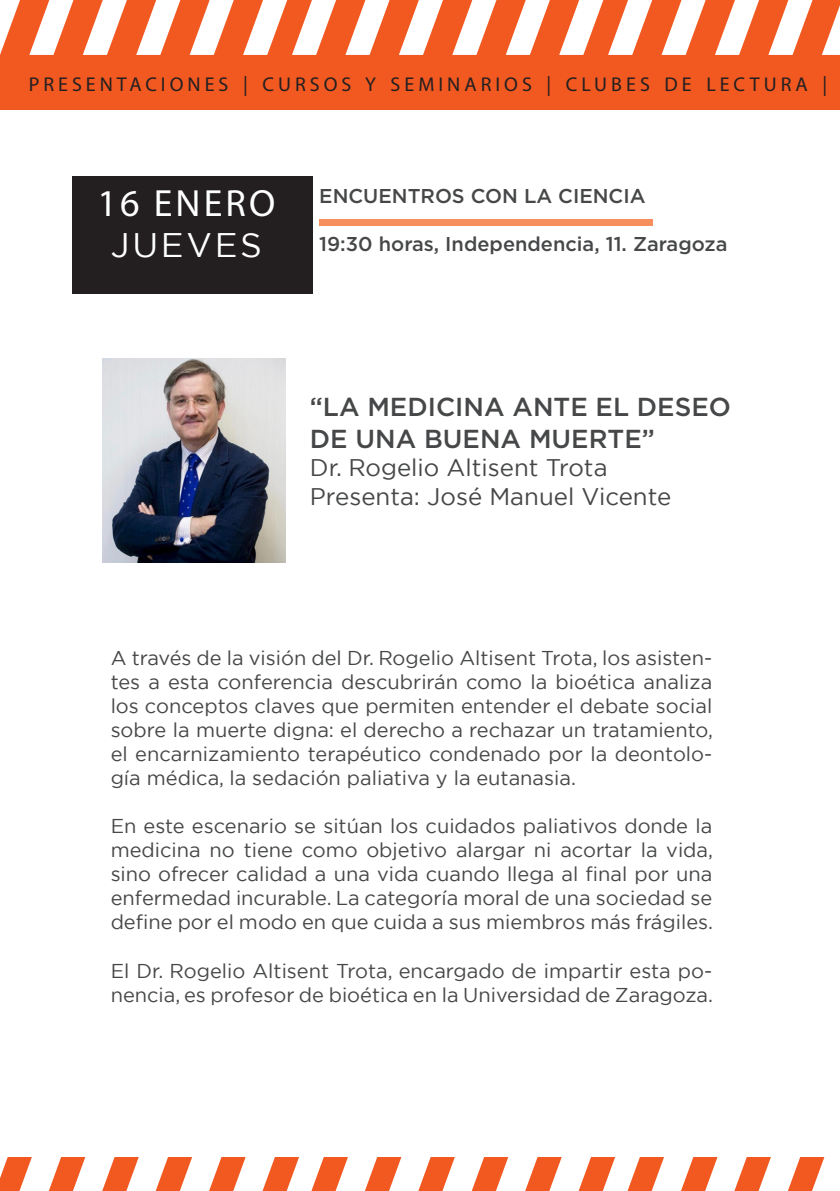
<style>
.page{position:relative;width:840px;height:1191px;background:#fff}
.page>*{position:absolute;margin:0;border:0;box-sizing:border-box;transform-origin:0 0}
.t1{font:38px "Myriad Pro";letter-spacing:.08em;color:#fff}
.t2{font:34px "Gotham";letter-spacing:.08em;color:#fff}
.t3{font:500 26px/31.2px "Gotham";color:#464748}
.t4{font:24px "Gotham";color:#464748}
.t5{font:20px/24px "Gotham";color:#464748;text-align:justify}
.t6{font:500 20px "Gotham";color:#464748}
.t7{font:20px "Myriad Pro";letter-spacing:.2em;color:#231f20}
</style>
<div class="page">
<div style="left:72px;top:176px;width:240px;height:117px;background:#231f20"></div>
<div style="left:0;top:0;width:839px;height:110px;background:#f15921"></div>
<svg style="left:0;top:1157px;width:32px;height:34px"></svg>
<svg style="left:49px;top:1157px;width:36px;height:34px"></svg>
<svg style="left:102px;top:1157px;width:37px;height:34px"></svg>
<svg style="left:155px;top:1157px;width:37px;height:34px"></svg>
<svg style="left:209px;top:1157px;width:36px;height:34px"></svg>
<svg style="left:262px;top:1157px;width:37px;height:34px"></svg>
<svg style="left:627px;top:1157px;width:36px;height:34px"></svg>
<svg style="left:681px;top:1157px;width:36px;height:34px"></svg>
<svg style="left:734px;top:1157px;width:36px;height:34px"></svg>
<svg style="left:788px;top:1157px;width:35px;height:34px"></svg>
<svg style="left:311px;top:1157px;width:37px;height:34px"></svg>
<svg style="left:365px;top:1157px;width:36px;height:34px"></svg>
<svg style="left:418px;top:1157px;width:36px;height:34px"></svg>
<svg style="left:471px;top:1157px;width:37px;height:34px"></svg>
<svg style="left:525px;top:1157px;width:36px;height:34px"></svg>
<svg style="left:578px;top:1157px;width:36px;height:34px"></svg>
<svg style="left:0;top:0;width:20px;height:55px"></svg>
<svg style="left:29px;top:0;width:44px;height:55px"></svg>
<svg style="left:83px;top:0;width:44px;height:55px"></svg>
<svg style="left:136px;top:0;width:44px;height:55px"></svg>
<svg style="left:189px;top:0;width:45px;height:55px"></svg>
<svg style="left:661px;top:0;width:44px;height:55px"></svg>
<svg style="left:715px;top:0;width:43px;height:55px"></svg>
<svg style="left:768px;top:0;width:44px;height:55px"></svg>
<svg style="left:822px;top:8px;width:17px;height:47px"></svg>
<svg style="left:243px;top:0;width:93px;height:55px"></svg>
<svg style="left:345px;top:0;width:44px;height:55px"></svg>
<svg style="left:399px;top:0;width:44px;height:55px"></svg>
<svg style="left:452px;top:0;width:44px;height:55px"></svg>
<svg style="left:505px;top:0;width:44px;height:55px"></svg>
<svg style="left:559px;top:0;width:92px;height:55px"></svg>
<div style="left:319px;top:220px;width:333px;height:6px;background:#f68f5d"></div>
<img style="left:102px;top:359px;width:183px;height:204px">
<p class="t7" style="left:29px;top:72px;width:799px">PRESENTACIONES | CURSOS Y SEMINARIOS | CLUBES DE LECTURA |</p>
<p class="t1" style="left:98px;top:180px;width:179px">16 ENERO</p>
<p class="t2" style="left:111px;top:223px;width:153px">JUEVES</p>
<p class="t6" style="left:319px;top:183px;width:327px">ENCUENTROS CON LA CIENCIA</p>
<p class="t6" style="left:319px;top:231px;width:409px">19:30 horas, Independencia, 11. Zaragoza</p>
<p class="t3" style="left:310px;top:391px;width:422px">“LA MEDICINA ANTE EL DESEO<br>DE UNA BUENA MUERTE”</p>
<p class="t4" style="left:310px;top:452px;width:299px">Dr. Rogelio Altisent Trota</p>
<p class="t4" style="left:310px;top:481px;width:363px">Presenta: José Manuel Vicente</p>
<p class="t5" style="left:111px;top:646px;width:603px">A través de la visión del Dr. Rogelio Altisent Trota, los asisten&shy;tes a esta conferencia descubrirán como la bioética analiza los conceptos claves que permiten entender el debate social sobre la muerte digna: el derecho a rechazar un tratamiento, el encarnizamiento terapéutico condenado por la deontolo&shy;gía médica, la sedación paliativa y la eutanasia.</p>
<p class="t5" style="left:111px;top:814px;width:603px">En este escenario se sitúan los cuidados paliativos donde la medicina no tiene como objetivo alargar ni acortar la vida, sino ofrecer calidad a una vida cuando llega al final por una enfermedad incurable. La categoría moral de una sociedad se define por el modo en que cuida a sus miembros más frágiles.</p>
<p class="t5" style="left:111px;top:958px;width:603px">El Dr. Rogelio Altisent Trota, encargado de impartir esta po&shy;nencia, es profesor de bioética en la Universidad de Zaragoza.</p>
</div>
